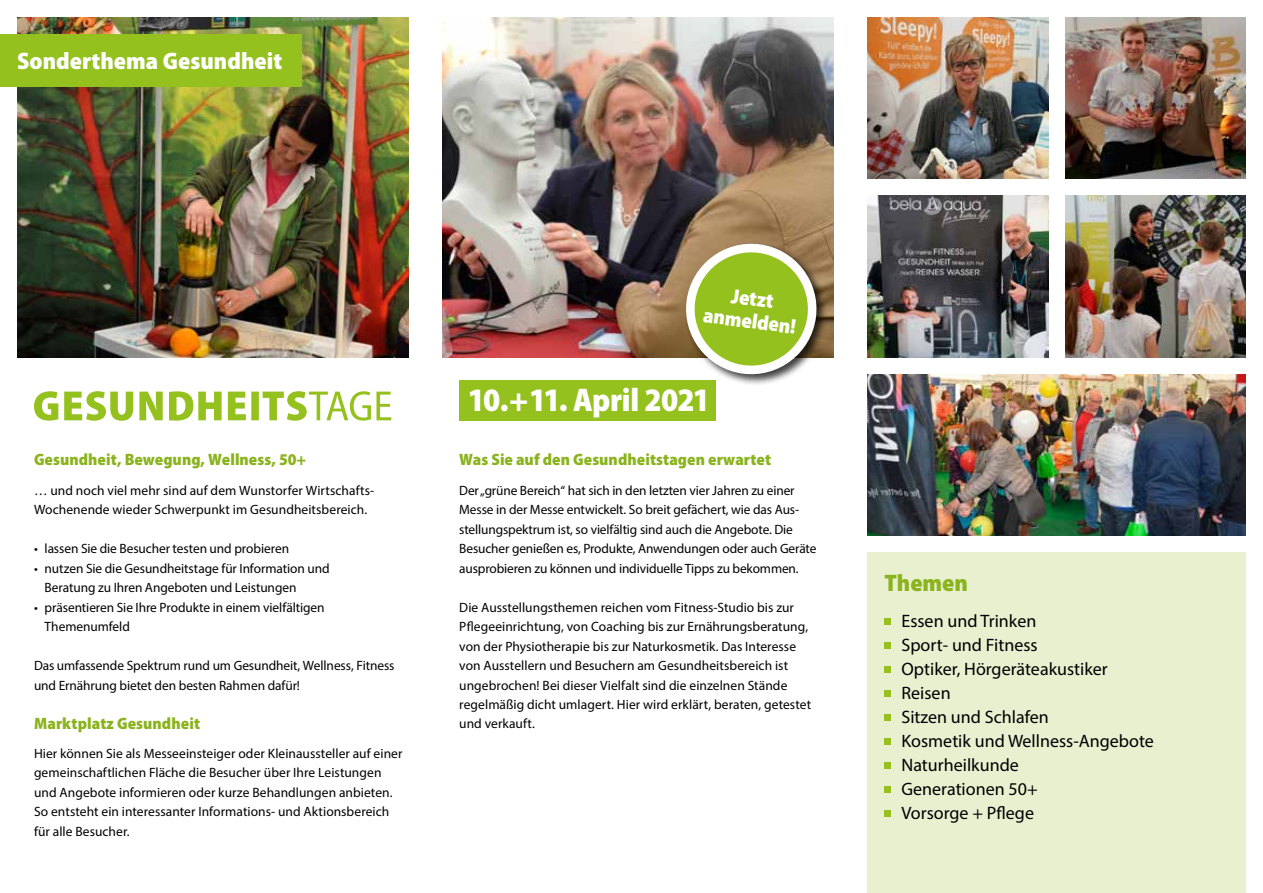
<style>
.page{position:relative;width:1263px;height:893px;background:#fff}
.page>*{position:absolute;margin:0;border:0;box-sizing:border-box;transform-origin:0 0}
.t1{font:900 semi-condensed 32.85px "Myriad Pro";letter-spacing:-.02em;color:#fff}
.t2{font:900 semi-condensed 24px "Myriad Pro";color:#fff}
.t3{font:900 semi-condensed 24px "Myriad Pro";color:#8ab31d}
.t4{font:900 semi-condensed 21px/22.5px "Myriad Pro";color:#fff;text-align:center}
.t5{font:18px/24px "Myriad Pro";color:#000}
.t6{font:900 semi-condensed 16.5px "Myriad Pro";letter-spacing:.005em;color:#8ab31d}
.t7{font:13.5px/19.5px "Myriad Pro";color:#000}
</style>
<div class="page">
<img style="left:867px;top:196px;width:181px;height:161px">
<img style="left:867px;top:374px;width:379px;height:162px">
<img style="left:1065px;top:196px;width:181px;height:161px">
<img style="left:442px;top:17px;width:391px;height:340px">
<img style="left:17px;top:17px;width:391px;height:340px">
<div style="left:0;top:34px;width:302px;height:52px;background:#95c11f"></div>
<div style="left:867px;top:553px;width:379px;height:340px;background:#e8f0d0"></div>
<div style="left:884px;top:618px;width:7px;height:6px;background:#95c11f"></div>
<div style="left:884px;top:642px;width:7px;height:6px;background:#95c11f"></div>
<div style="left:884px;top:666px;width:7px;height:6px;background:#95c11f"></div>
<div style="left:884px;top:690px;width:7px;height:6px;background:#95c11f"></div>
<div style="left:884px;top:714px;width:7px;height:6px;background:#95c11f"></div>
<div style="left:884px;top:738px;width:7px;height:6px;background:#95c11f"></div>
<div style="left:884px;top:762px;width:7px;height:6px;background:#95c11f"></div>
<div style="left:884px;top:786px;width:7px;height:6px;background:#95c11f"></div>
<div style="left:884px;top:810px;width:7px;height:6px;background:#95c11f"></div>
<img style="left:1065px;top:17px;width:181px;height:162px">
<img style="left:867px;top:17px;width:181px;height:162px">
<svg style="left:34px;top:391px;width:357px;height:30px"></svg>
<div style="left:683px;top:241px;width:145px;height:145px;background:#000;opacity:.75"></div>
<svg style="left:682px;top:240px;width:139px;height:138px"></svg>
<div style="left:459px;top:380px;width:257px;height:41px;background:#95c11f"></div>
<h2 class="t2" style="left:17px;top:47px;width:267px">Sonderthema Gesundheit</h2>
<p class="t6" style="left:34px;top:450px;width:274px">Gesundheit, Bewegung, Wellness, 50+</p>
<p class="t7" style="left:34px;top:480px;width:342px">… und noch viel mehr sind auf dem Wunstorfer Wirtschafts-<br>Wochenende wieder Schwerpunkt im Gesundheitsbereich.</p>
<p class="t7" style="left:34px;top:538px;width:257px">• lassen Sie die Besucher testen und probieren</p>
<p class="t7" style="left:45px;top:558px;width:286px;text-indent:-11px">• nutzen Sie die Gesundheitstage für Information und<br>Beratung zu Ihren Angeboten und Leistungen</p>
<p class="t7" style="left:45px;top:597px;width:281px;text-indent:-11px">• präsentieren Sie Ihre Produkte in einem vielfältigen<br>Themenumfeld</p>
<p class="t7" style="left:34px;top:655px;width:362px">Das umfassende Spektrum rund um Gesundheit, Wellness, Fitness und Ernährung bietet den besten Rahmen dafür!</p>
<p class="t6" style="left:34px;top:714px;width:168px">Marktplatz Gesundheit</p>
<p class="t7" style="left:34px;top:743px;width:370px">Hier können Sie als Messeeinsteiger oder Kleinaussteller auf einer gemeinschaftlichen Fläche die Besucher über Ihre Leistungen und Angebote informieren oder kurze Behandlungen anbieten.<br>So entsteht ein interessanter Informations- und Aktionsbereich für alle Besucher.</p>
<h3 class="t4" style="left:707px;top:282px;width:95px;rotate:7deg">Jetzt anmelden!</h3>
<h1 class="t1" style="left:468px;top:382px;width:244px">10.+11. April 2021</h1>
<p class="t6" style="left:459px;top:450px;width:313px">Was Sie auf den Gesundheitstagen erwartet</p>
<p class="t7" style="left:459px;top:480px;width:359px">Der „grüne Bereich“ hat sich in den letzten vier Jahren zu einer Messe in der Messe entwickelt. So breit gefächert, wie das Aus&shy;stellungspektrum ist, so vielfältig sind auch die Angebote. Die Besucher genießen es, Produkte, Anwendungen oder auch Geräte ausprobieren zu können und individuelle Tipps zu bekommen.</p>
<p class="t7" style="left:459px;top:597px;width:353px">Die Ausstellungsthemen reichen vom Fitness-Studio bis zur Pflegeeinrichtung, von Coaching bis zur Ernährungsberatung, von der Physiotherapie bis zur Naturkosmetik. Das Interesse von Ausstellern und Besuchern am Gesundheitsbereich ist ungebrochen! Bei dieser Vielfalt sind die einzelnen Stände regelmäßig dicht umlagert. Hier wird erklärt, beraten, getestet und verkauft.</p>
<h2 class="t3" style="left:884px;top:570px;width:85px">Themen</h2>
<h3 class="t5" style="left:901px;top:609px;width:254px">Essen und Trinken<br>Sport- und Fitness<br>Optiker, Hörgeräteakustiker<br>Reisen<br>Sitzen und Schlafen<br>Kosmetik und Wellness-Angebote<br>Naturheilkunde<br>Generationen 50+<br>Vorsorge + Pflege</h3>
</div>
